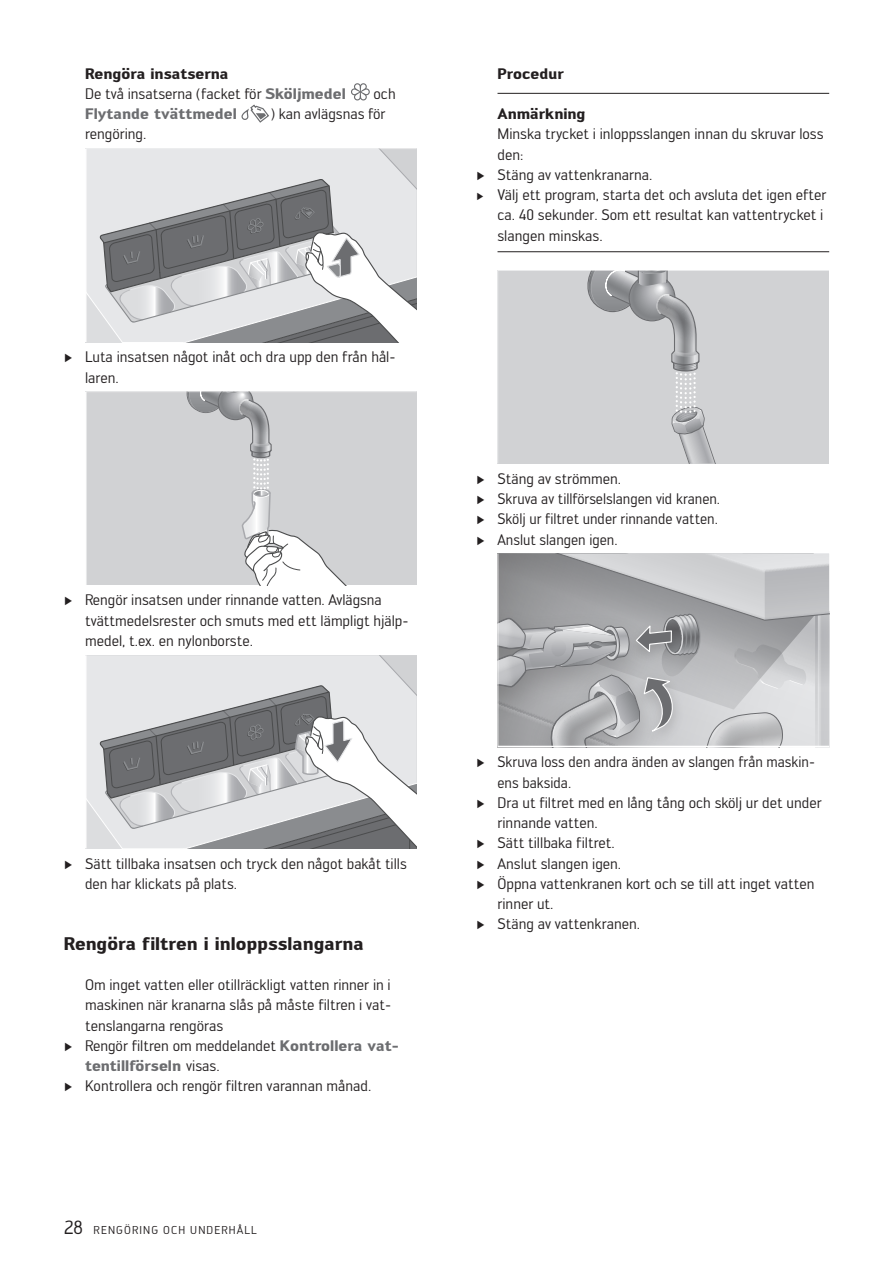
<style>
.page{position:relative;width:893px;height:1263px;background:#fff}
.page>*{position:absolute;margin:0;border:0;box-sizing:border-box;transform-origin:0 0}
.t1{font:700 18px "Engel";color:#231f20}
.t2{font:15px/20.2px "Engel";color:#231f20}
.t3{font:700 15px "Engel";color:#6c6d70}
.t4{font:700 15px "Engel";color:#231f20}
.t5{font:11.25px "Engel";letter-spacing:.1em;color:#231f20}
.s1{font-weight:700}
.s2{font-weight:700;color:#6c6d70}
.s3{font-family:"Century";font-size:12px}
.s4{font-weight:400;color:#231f20}
.s5{font-size:18.75px}
.s6{font-family:"Century";font-size:10.5px}
</style>
<div class="page">
<svg style="left:351px;top:83px;width:19px;height:17px"></svg>
<svg style="left:241px;top:104px;width:28px;height:19px"></svg>
<svg style="left:85px;top:148px;width:332px;height:194px;background:#c2c3c5"></svg>
<svg style="left:85px;top:391px;width:332px;height:194px;background:#d1d1d3"></svg>
<svg style="left:85px;top:655px;width:332px;height:193px;background:#c2c3c5"></svg>
<hr style="left:497px;top:93px;width:332px;height:1px;background:#231f20">
<hr style="left:497px;top:251px;width:332px;height:1px;background:#231f20">
<svg style="left:497px;top:270px;width:332px;height:193px;background:#cccdcf"></svg>
<svg style="left:497px;top:553px;width:332px;height:194px;background:#b4b5b7"></svg>
<p class="t2" style="left:85px;top:63px;width:262px"><span class="s1">Rengöra insatserna<br></span>De två insatserna (facket för <span class="s2">Sköljmedel</span></p>
<p class="t2" style="left:374px;top:84px;width:24px">och</p>
<p class="t3" style="left:85px;top:105px;width:153px">Flytande tvättmedel</p>
<p class="t2" style="left:270px;top:104px;width:117px">) kan avlägsnas för</p>
<p class="t2" style="left:85px;top:124px;width:63px">rengöring.</p>
<p class="t2" style="left:85px;top:347px;width:312px;text-indent:-21px"><span class="s3">►</span> Luta insatsen något inåt och dra upp den från hål&shy;laren.</p>
<p class="t2" style="left:85px;top:590px;width:325px;text-indent:-21px"><span class="s3">►</span> Rengör insatsen under rinnande vatten. Avlägsna tvättmedelsrester och smuts med ett lämpligt hjälp&shy;medel, t.ex. en nylonborste.</p>
<p class="t2" style="left:85px;top:853px;width:323px;text-indent:-21px"><span class="s3">►</span> Sätt tillbaka insatsen och tryck den något bakåt tills den har klickats på plats.</p>
<p class="t1" style="left:64px;top:932px;width:301px">Rengöra filtren i inloppsslangarna</p>
<p class="t2" style="left:85px;top:975px;width:307px">Om inget vatten eller otillräckligt vatten rinner in i</p>
<p class="t2" style="left:85px;top:995px;width:308px">maskinen när kranarna slås på måste filtren i vat-</p>
<p class="t2" style="left:85px;top:1015px;width:140px">tenslangarna rengöras</p>
<p class="t2" style="left:64px;top:1035px;width:337px"><span class="s3">►</span> Rengör filtren om meddelandet <span class="s2">Kontrollera vat-</span></p>
<p class="t3" style="left:85px;top:1057px;width:136px">tentillförseln <span class="s4">visas.</span></p>
<p class="t2" style="left:64px;top:1076px;width:309px"><span class="s3">►</span> Kontrollera och rengör filtren varannan månad.</p>
<p class="t5" style="left:64px;top:1223px;width:195px"><span class="s5">28</span> RENGÖRING OCH UNDERHÅLL</p>
<p class="t4" style="left:497px;top:64px;width:68px">Procedur</p>
<p class="t4" style="left:497px;top:105px;width:90px">Anmärkning</p>
<p class="t2" style="left:497px;top:124px;width:328px">Minska trycket i inloppsslangen innan du skruvar loss</p>
<p class="t2" style="left:497px;top:144px;width:28px">den:</p>
<p class="t2" style="left:476px;top:165px;width:178px"><span class="s3">►</span> Stäng av vattenkranarna.</p>
<p class="t2" style="left:476px;top:185px;width:352px"><span class="s6">►</span> Välj ett program, starta det och avsluta det igen efter</p>
<p class="t2" style="left:497px;top:205px;width:327px">ca. 40 sekunder. Som ett resultat kan vattentrycket i</p>
<p class="t2" style="left:497px;top:225px;width:107px">slangen minskas.</p>
<p class="t2" style="left:476px;top:468px;width:245px"><span class="s3">►</span> Stäng av strömmen.<br><span class="s3">►</span> Skruva av tillförselslangen vid kranen. <span class="s3">►</span> Skölj ur filtret under rinnande vatten. <span class="s3">►</span> Anslut slangen igen.</p>
<p class="t2" style="left:476px;top:752px;width:340px"><span class="s3">►</span> Skruva loss den andra änden av slangen från maskin-</p>
<p class="t2" style="left:497px;top:772px;width:75px">ens baksida.</p>
<p class="t2" style="left:476px;top:792px;width:347px"><span class="s3">►</span> Dra ut filtret med en lång tång och skölj ur det under</p>
<p class="t2" style="left:497px;top:813px;width:102px">rinnande vatten.</p>
<p class="t2" style="left:476px;top:833px;width:140px"><span class="s3">►</span> Sätt tillbaka filtret.</p>
<p class="t2" style="left:476px;top:853px;width:146px"><span class="s3">►</span> Anslut slangen igen.</p>
<p class="t2" style="left:476px;top:873px;width:340px"><span class="s3">►</span> Öppna vattenkranen kort och se till att inget vatten</p>
<p class="t2" style="left:497px;top:894px;width:58px">rinner ut.</p>
<p class="t2" style="left:476px;top:914px;width:165px"><span class="s3">►</span> Stäng av vattenkranen.</p>
</div>
